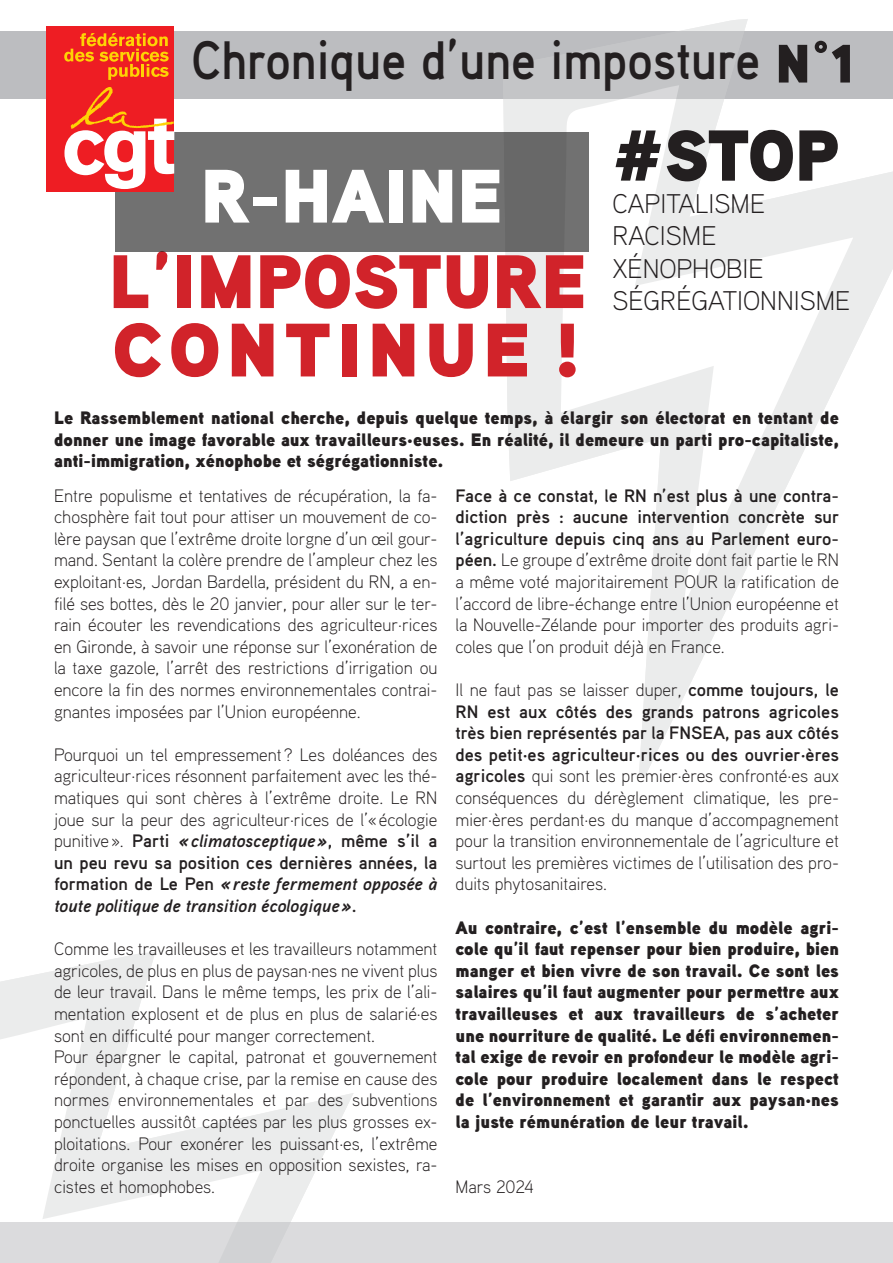
<style>
.page{position:relative;width:893px;height:1263px;background:#fff}
.page>*{position:absolute;margin:0;border:0;box-sizing:border-box;transform-origin:0 0}
.t1{font:75.6px/68.4px "Aaux Pro Ultra";color:#d1232a}
.t2{font:75.6px "Aaux Pro Ultra";color:#fff}
.t3{font:72px "Aaux Pro Ultra";color:#231f20}
.t4{font:700 54px "Aaux Pro";color:#231f20;scale:.91 1}
.t5{font:300 27px/32.4px "Aaux Pro";color:#231f20}
.t6{font:300 18px/21.6px "Aaux Pro";color:#231f20;text-align:justify}
.t7{font:18px/21.6px "Aaux Pro Ultra";color:#231f20;text-align:justify}
.s1{font-family:"Aaux Pro Ultra";font-weight:400}
.s2{font-weight:700}
.s3{font-weight:700;font-style:italic}
</style>
<div class="page">
<div style="left:0;top:31px;width:893px;height:68px;background:#bcbdc0"></div>
<svg style="left:0;top:952px;width:354px;height:270px"></svg>
<svg style="left:0;top:1012px;width:270px;height:210px"></svg>
<svg style="left:503px;top:19px;width:390px;height:759px"></svg>
<svg style="left:556px;top:79px;width:306px;height:532px"></svg>
<div style="left:115px;top:132px;width:474px;height:120px;background:#717171"></div>
<div style="left:46px;top:26px;width:128px;height:166px;background:#ee1d23"></div>
<svg style="left:64px;top:87px;width:110px;height:102px"></svg>
<svg style="left:64px;top:33px;width:105px;height:47px"></svg>
<div style="left:0;top:1222px;width:893px;height:41px;background:#dbdbdd"></div>
<h3 class="t4" style="left:191px;top:26px;width:730px">Chronique d’une imposture <span class="s1">N°1</span></h3>
<h2 class="t3" style="left:612px;top:109px;width:229px">#STOP</h2>
<h3 class="t5" style="left:612px;top:187px;width:239px">CAPITALISME<br>RACISME<br>XÉNOPHOBIE<br>SÉGRÉGATIONNISME</h3>
<h1 class="t2" style="left:200px;top:147px;width:304px">R-HAINE</h1>
<h1 class="t1" style="left:109px;top:245px;width:479px">L’IMPOSTURE<br>CONTINUE !</h1>
<p class="t7" style="left:54px;top:406px;width:786px">Le Rassemblement national cherche, depuis quelque temps, à élargir son électorat en tentant de donner une image favorable aux travailleurs·euses. En réalité, il demeure un parti pro-capitaliste, anti-immigration, xénophobe et ségrégationniste.</p>
<p class="t6" style="left:54px;top:484px;width:385px">Entre populisme et tentatives de récupération, la fa&shy;chosphère fait tout pour attiser un mouvement de co&shy;lère paysan que l’extrême droite lorgne d’un œil gour&shy;mand. Sentant la colère prendre de l’ampleur chez les exploitant·es, Jordan Bardella, président du RN, a en&shy;filé ses bottes, dès le 20 janvier, pour aller sur le ter&shy;rain écouter les revendications des agriculteur·rices en Gironde, à savoir une réponse sur l’exonération de la taxe gazole, l’arrêt des restrictions d’irrigation ou encore la fin des normes environnementales contrai&shy;gnantes imposées par l’Union européenne.</p>
<p class="t6" style="left:54px;top:743px;width:385px">Pourquoi un tel empressement ? Les doléances des agriculteur·rices résonnent parfaitement avec les thé&shy;matiques qui sont chères à l’extrême droite. Le RN joue sur la peur des agriculteur·rices de l’« écologie punitive ». <span class="s2">Parti</span> <span class="s3">«climatosceptique»</span><span class="s2">, même s’il a un peu revu sa position ces dernières années, la formation de Le Pen</span> <span class="s3">«reste fermement opposée à toute politique de transition écologique»</span><span class="s2">.</span></p>
<p class="t6" style="left:54px;top:938px;width:385px;text-align:left">Comme les travailleuses et les travailleurs notamment agricoles, de plus en plus de paysan·nes ne vivent plus de leur travail. Dans le même temps, les prix de l’ali&shy;mentation explosent et de plus en plus de salarié·es sont en difficulté pour manger correctement.<br>Pour épargner le capital, patronat et gouvernement répondent, à chaque crise, par la remise en cause des normes environnementales et par des subventions ponctuelles aussitôt captées par les plus grosses ex&shy;ploitations. Pour exonérer les puissant·es, l’extrême droite organise les mises en opposition sexistes, ra&shy;cistes et homophobes.</p>
<p class="t6" style="left:455px;top:484px;width:385px"><span class="s2">Face à ce constat, le RN n’est plus à une contra&shy;diction près : aucune intervention concrète sur l’agriculture depuis cinq ans au Parlement euro&shy;péen.</span> Le groupe d’extrême droite dont fait partie le RN a même voté majoritairement POUR la ratification de l’accord de libre-échange entre l’Union européenne et la Nouvelle-Zélande pour importer des produits agri&shy;coles que l’on produit déjà en France.</p>
<p class="t6" style="left:455px;top:678px;width:385px">Il ne faut pas se laisser duper, <span class="s2">comme toujours, le RN est aux côtés des grands patrons agricoles très bien représentés par la FNSEA, pas aux côtés des petit·es agriculteur·rices ou des ouvrier·ères agricoles</span> qui sont les premier·ères confronté·es aux conséquences du dérèglement climatique, les pre&shy;mier·ères perdant·es du manque d’accompagnement pour la transition environnementale de l’agriculture et surtout les premières victimes de l’utilisation des pro&shy;duits phytosanitaires.</p>
<p class="t7" style="left:455px;top:916px;width:385px">Au contraire, c’est l’ensemble du modèle agri&shy;cole qu’il faut repenser pour bien produire, bien manger et bien vivre de son travail. Ce sont les salaires qu’il faut augmenter pour permettre aux travailleuses et aux travailleurs de s’acheter une nourriture de qualité. Le défi environnemen&shy;tal exige de revoir en profondeur le modèle agri&shy;cole pour produire localement dans le respect de l’environnement et garantir aux paysan·nes la juste rémunération de leur travail.</p>
<p class="t6" style="left:455px;top:1175px;width:80px">Mars 2024</p>
</div>
